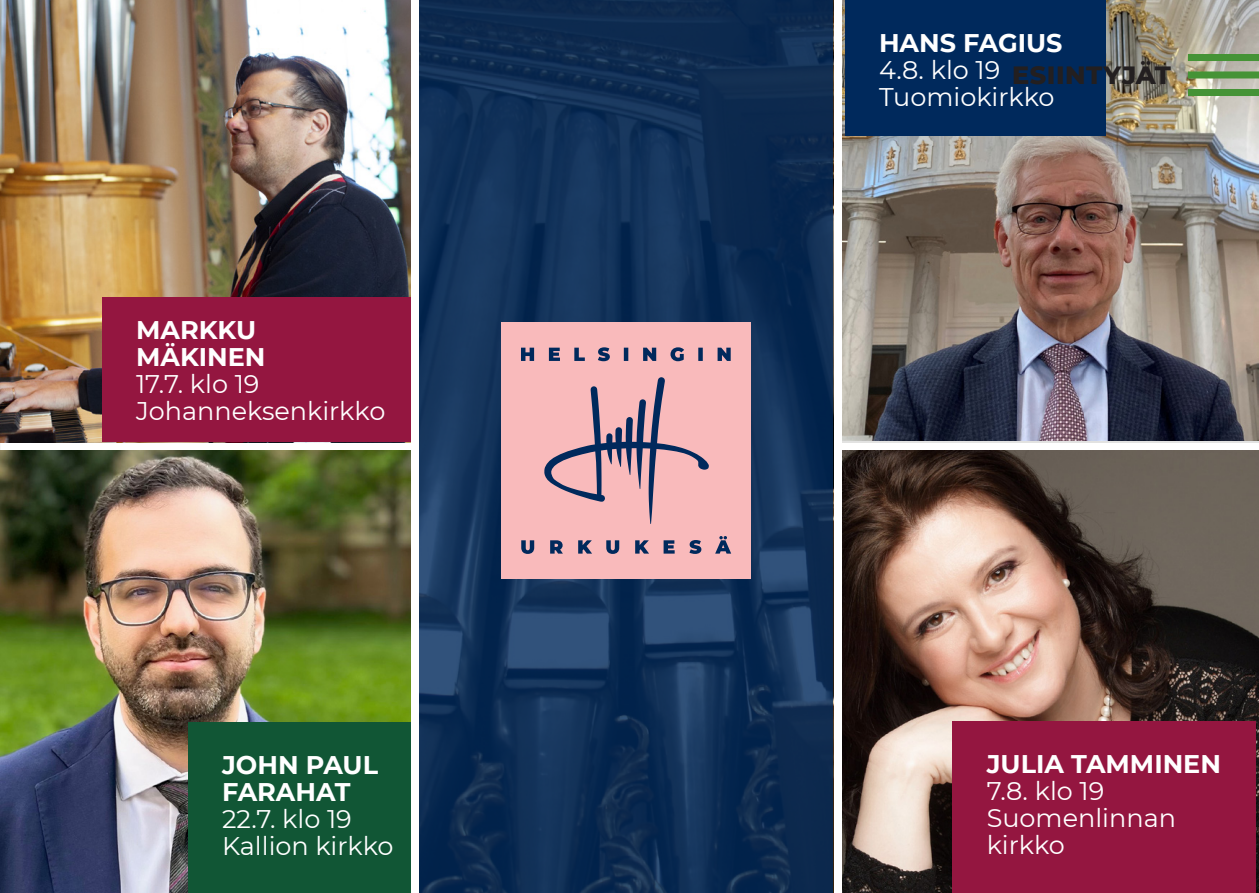
<style>
.page{position:relative;width:1259px;height:893px;background:#fff}
.page>*{position:absolute;margin:0;border:0;box-sizing:border-box;transform-origin:0 0}
.t1{font:25.5px/27px "Montserrat";color:#fff}
.t2{font:700 25.5px/27px "Montserrat";color:#fff}
.t3{font:800 25.5px "Montserrat";letter-spacing:.02em;color:#231f20}
</style>
<div class="page">
<img style="left:842px;top:0;width:417px;height:440px">
<img style="left:0;top:0;width:411px;height:442px">
<img style="left:842px;top:451px;width:417px;height:442px">
<img style="left:0;top:451px;width:411px;height:442px">
<svg style="left:419px;top:0;width:414px;height:893px;background:#113056"></svg>
<div style="left:1188px;top:89px;width:71px;height:7px;background:#459336"></div>
<div style="left:1188px;top:71px;width:71px;height:7px;background:#459336"></div>
<div style="left:1188px;top:54px;width:71px;height:7px;background:#459336"></div>
<div style="left:102px;top:297px;width:309px;height:145px;background:#941640"></div>
<div style="left:188px;top:722px;width:223px;height:171px;background:#115635"></div>
<div style="left:845px;top:0;width:260px;height:135px;background:#00295c"></div>
<div style="left:952px;top:721px;width:304px;height:172px;background:#941640"></div>
<div style="left:502px;top:322px;width:249px;height:257px;background:#f9babb"></div>
<svg style="left:544px;top:377px;width:165px;height:147px"></svg>
<svg style="left:521px;top:347px;width:209px;height:14px"></svg>
<svg style="left:521px;top:536px;width:210px;height:18px"></svg>
<p class="t2" style="left:136px;top:315px;width:122px">MARKKU</p>
<p class="t2" style="left:136px;top:342px;width:131px">MÄKINEN</p>
<p class="t1" style="left:136px;top:369px;width:125px">17.7. klo 19</p>
<p class="t1" style="left:136px;top:396px;width:251px">Johanneksenkirkko</p>
<p class="t2" style="left:222px;top:750px;width:157px">JOHN PAUL<br>FARAHAT</p>
<p class="t1" style="left:222px;top:805px;width:131px">22.7. klo 19</p>
<p class="t1" style="left:222px;top:832px;width:173px">Kallion kirkko</p>
<p class="t2" style="left:879px;top:28px;width:185px">HANS FAGIUS</p>
<p class="t1" style="left:879px;top:55px;width:123px">4.8. klo 19</p>
<p class="t1" style="left:879px;top:82px;width:177px">Tuomiokirkko</p>
<p class="t3" style="left:1012px;top:56px;width:160px">ESIINTYJÄT</p>
<p class="t2" style="left:986px;top:749px;width:236px">JULIA TAMMINEN</p>
<p class="t1" style="left:986px;top:777px;width:119px">7.8. klo 19</p>
<p class="t1" style="left:986px;top:804px;width:191px">Suomenlinnan kirkko</p>
</div>
